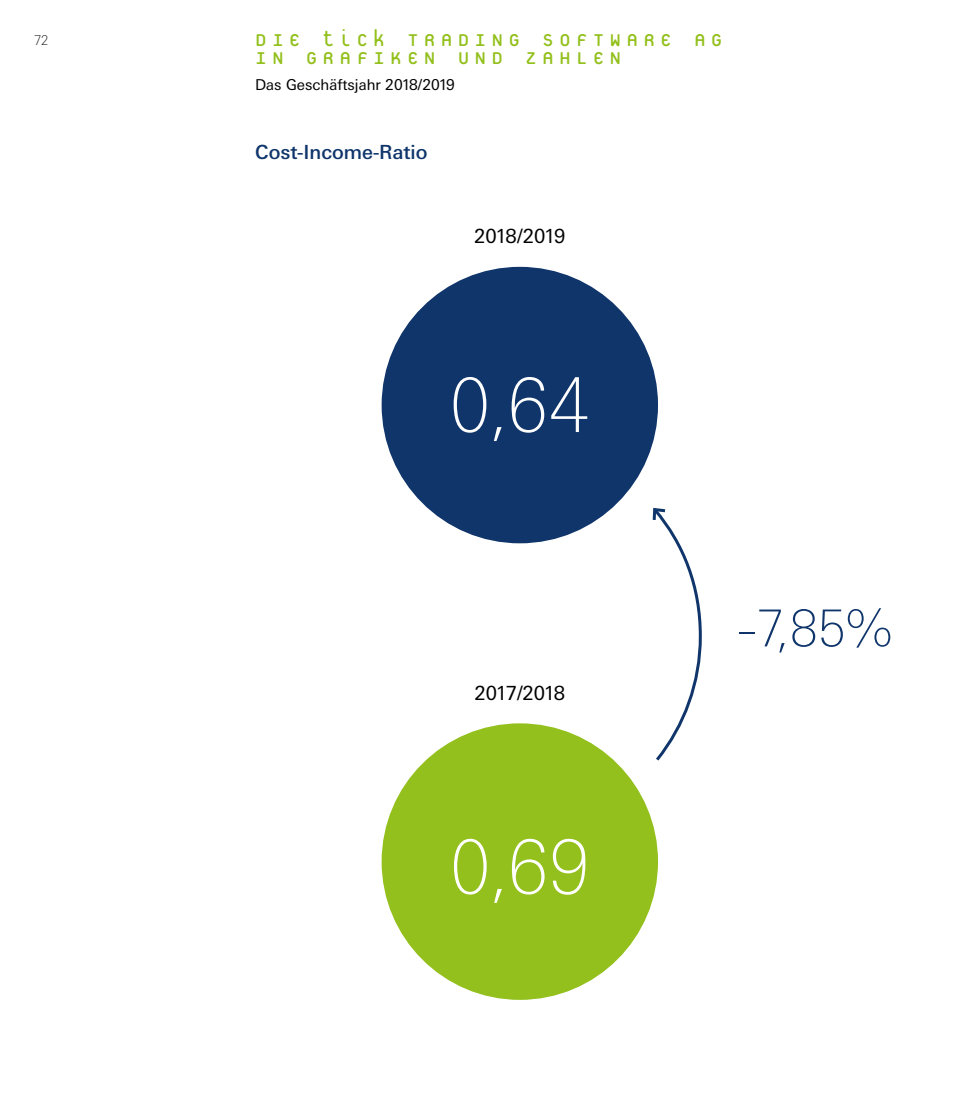
<style>
.page{position:relative;width:978px;height:1106px;background:#fff}
.page>*{position:absolute;margin:0;border:0;box-sizing:border-box;transform-origin:0 0}
.t1{font:100 75px "Linotype Univers Basic";color:#fff}
.t2{font:100 51px "Linotype Univers Basic";color:#0f356b;scale:1.19 1}
.t3{font:25.5px/18px "Platelet";letter-spacing:.2em;color:#93c01c}
.t4{font:19.5px "Linotype Univers Basic";letter-spacing:-.065em;color:#000}
.t5{font:500 19.5px "Linotype Univers Basic";color:#0f356b}
.t6{font:15px "Linotype Univers Basic";color:#000}
.t7{font:100 13.5px "Linotype Univers Basic";color:#000}
</style>
<div class="page">
<div style="left:382px;top:723px;width:276px;height:276px;background:#93c01c;border-radius:50%"></div>
<div style="left:382px;top:267px;width:276px;height:276px;background:#0f356b;border-radius:50%"></div>
<svg style="left:652px;top:507px;width:50px;height:254px"></svg>
<p class="t7" style="left:34px;top:32px;width:16px">72</p>
<p class="t3" style="left:255px;top:31px;width:469px">DIE tick TRADING SOFTWARE AG<br>IN GRAFIKEN UND ZAHLEN</p>
<p class="t6" style="left:255px;top:76px;width:201px">Das Geschäftsjahr 2018/2019</p>
<p class="t5" style="left:255px;top:140px;width:174px">Cost-Income-Ratio</p>
<p class="t4" style="left:474px;top:225px;width:93px">2018/2019</p>
<h1 class="t1" style="left:449px;top:363px;width:142px">0,64</h1>
<p class="t4" style="left:474px;top:682px;width:92px">2017/2018</p>
<h1 class="t1" style="left:450px;top:824px;width:142px">0,69</h1>
<h2 class="t2" style="left:738px;top:599px;width:131px">-7,85%</h2>
</div>
